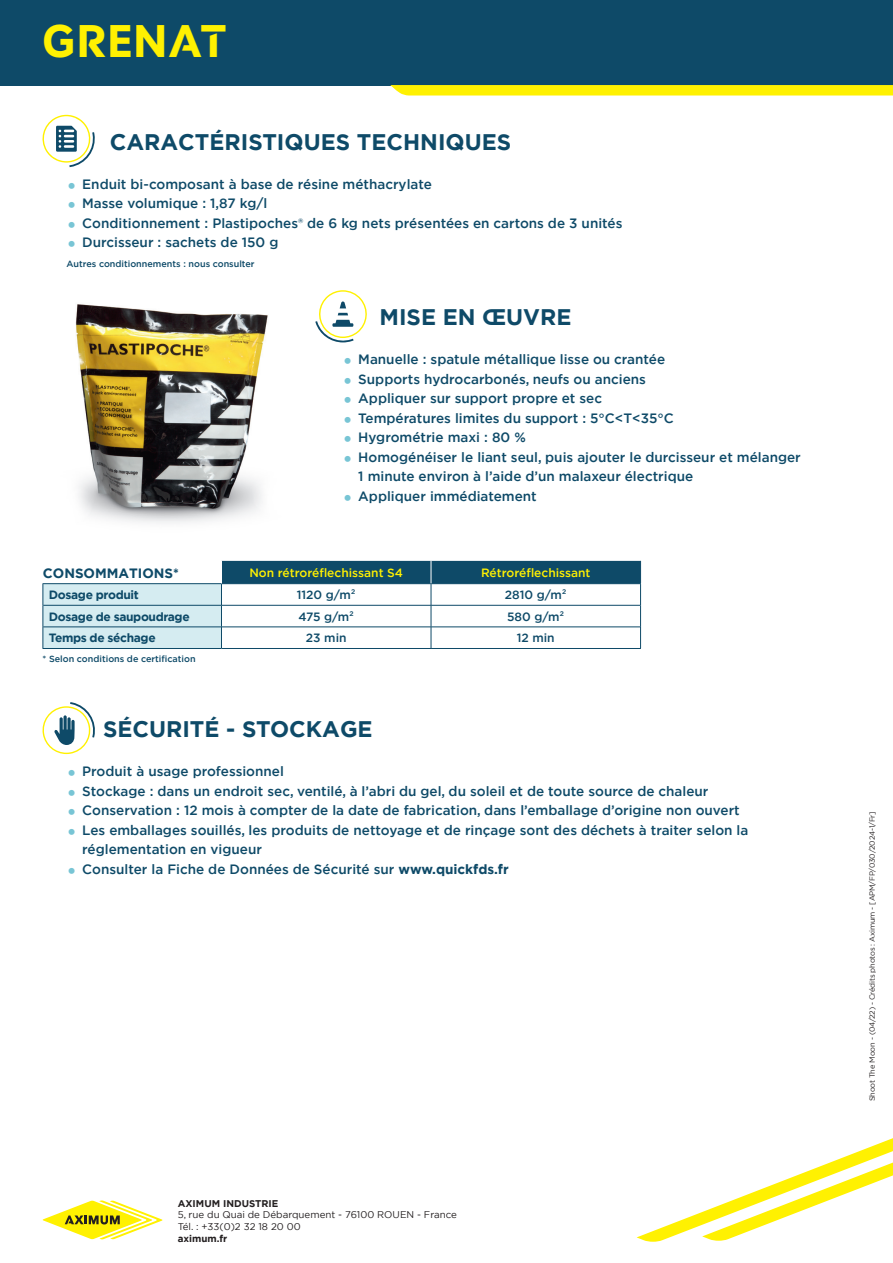
<style>
.page{position:relative;width:893px;height:1263px;background:#fff}
.page>*{position:absolute;margin:0;border:0;box-sizing:border-box;transform-origin:0 0}
.t1{font:700 45px "Colas";letter-spacing:.03em;color:#fff101}
.t2{font:700 22.5px "Gotham";color:#0e4a68}
.t3{font:500 13.5px/19.5px "Gotham";color:#0e4a68}
.t4{font:700 13.5px "Gotham";color:#0e4a68}
.t5{font:700 12px "Gotham";letter-spacing:-.03em;color:#0e4a68}
.t6{font:500 12px "Gotham";color:#fff101}
.t7{font:500 12px "Gotham";color:#0e4a68}
.t8{font:9.75px/11.7px "Gotham";color:#231f20}
.t9{font:700 9.75px "Gotham";color:#231f20}
.t10{font:500 9px "Gotham";color:#0e4a68}
.t11{font:7.5px "Gotham";letter-spacing:-.03em;color:#231f20}
.s1{font-weight:700}
</style>
<div class="page">
<hr style="left:43px;top:648px;width:178px;height:1px;background:#0e4a68">
<hr style="left:221px;top:648px;width:210px;height:1px;background:#0e4a68">
<hr style="left:431px;top:648px;width:210px;height:1px;background:#0e4a68">
<svg style="left:43px;top:561px;width:598px;height:87px"></svg>
<svg style="left:43px;top:1200px;width:119px;height:39px"></svg>
<div style="left:0;top:0;width:893px;height:85px;background:#0e4a68"></div>
<svg style="left:390px;top:85px;width:503px;height:10px"></svg>
<svg style="left:637px;top:1138px;width:256px;height:104px"></svg>
<svg style="left:42px;top:115px;width:53px;height:52px"></svg>
<svg style="left:42px;top:702px;width:53px;height:52px"></svg>
<svg style="left:315px;top:290px;width:52px;height:53px"></svg>
<img style="left:75px;top:304px;width:193px;height:219px">
<h1 class="t1" style="left:43px;top:16px;width:186px">GReNAT</h1>
<h2 class="t2" style="left:110px;top:127px;width:403px">CARACTÉRISTIQUES TECHNIQUES</h2>
<p class="t3" style="left:82px;top:174px;width:542px">Enduit bi-composant à base de résine méthacrylate<br>Masse volumique : 1,87 kg/l<br>Conditionnement : Plastipoches® de 6 kg nets présentées en cartons de 3 unités Durcisseur : sachets de 150 g</p>
<p class="t10" style="left:67px;top:258px;width:190px">Autres conditionnements : nous consulter</p>
<h2 class="t2" style="left:380px;top:302px;width:193px">MISE EN ŒUVRE</h2>
<p class="t3" style="left:358px;top:350px;width:444px">Manuelle : spatule métallique lisse ou crantée<br>Supports hydrocarbonés, neufs ou anciens<br>Appliquer sur support propre et sec<br>Températures limites du support : 5°C&lt;T&lt;35°C<br>Hygrométrie maxi : 80 %<br>Homogénéiser le liant seul, puis ajouter le durcisseur et mélanger 1 minute environ à l’aide d’un malaxeur électrique<br>Appliquer immédiatement</p>
<p class="t4" style="left:43px;top:564px;width:138px">CONSOMMATIONS*</p>
<p class="t6" style="left:249px;top:565px;width:155px">Non rétroréflechissant S4</p>
<p class="t6" style="left:481px;top:565px;width:111px">Rétroréflechissant</p>
<p class="t5" style="left:49px;top:587px;width:91px">Dosage produit</p>
<p class="t7" style="left:297px;top:587px;width:60px">1120 g/m²</p>
<p class="t7" style="left:505px;top:587px;width:63px">2810 g/m²</p>
<p class="t5" style="left:49px;top:609px;width:142px">Dosage de saupoudrage</p>
<p class="t7" style="left:298px;top:609px;width:57px">475 g/m²</p>
<p class="t7" style="left:507px;top:609px;width:59px">580 g/m²</p>
<p class="t5" style="left:49px;top:630px;width:108px">Temps de séchage</p>
<p class="t7" style="left:306px;top:630px;width:42px">23 min</p>
<p class="t7" style="left:517px;top:630px;width:39px">12 min</p>
<p class="t10" style="left:43px;top:653px;width:155px">* Selon conditions de certification</p>
<h2 class="t2" style="left:103px;top:714px;width:271px">SÉCURITÉ - STOCKAGE</h2>
<p class="t3" style="left:82px;top:762px;width:668px">Produit à usage professionnel<br>Stockage : dans un endroit sec, ventilé, à l’abri du gel, du soleil et de toute source de chaleur Conservation : 12 mois à compter de la date de fabrication, dans l’emballage d’origine non ouvert Les emballages souillés, les produits de nettoyage et de rinçage sont des déchets à traiter selon la réglementation en vigueur<br>Consulter la Fiche de Données de Sécurité sur <span class="s1">www.quickfds.fr</span></p>
<p class="t9" style="left:178px;top:1197px;width:102px">AXIMUM INDUSTRIE</p>
<p class="t8" style="left:178px;top:1209px;width:281px">5, rue du Quai de Débarquement - 76100 ROUEN - France<br>Tél. : +33(0)2 32 18 20 00</p>
<p class="t9" style="left:178px;top:1232px;width:51px">aximum.fr</p>
<p class="t11" style="left:867px;top:1101px;width:291px;rotate:-90deg">Shoot The Moon - (04/22) - Crédits photos : Aximum - [APM/FP/030/2024-1/Fr]</p>
</div>
